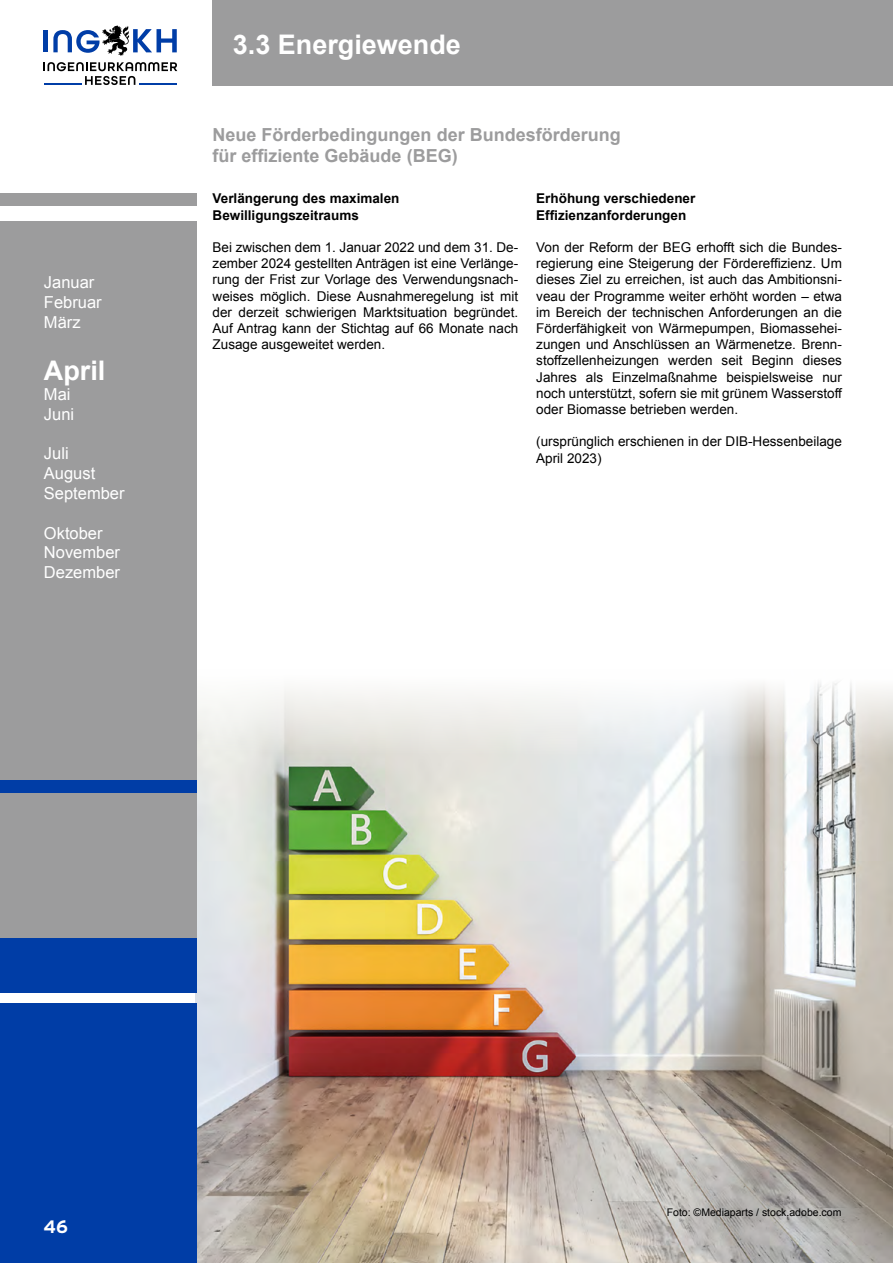
<style>
.page{position:relative;width:893px;height:1263px;background:#fff}
.page>*{position:absolute;margin:0;border:0;box-sizing:border-box;transform-origin:0 0}
.t1{font:700 27px "Arial";color:#fff}
.t2{font:700 18px/21.6px "Arial";color:#9c9c9d}
.t3{font:700 18px "Interstate";color:#fff}
.t4{font:16.5px/19.8px "Arial";color:#fff}
.t5{font:13.5px/16.2px "Arial";color:#000;text-align:justify}
.t6{font:700 13.5px/16.2px "Arial";color:#000}
.t7{font:10.5px "Arial";color:#000}
</style>
<div class="page">
<svg style="left:44px;top:62px;width:133px;height:23px"></svg>
<hr style="left:139px;top:83px;width:38px;height:2px;background:#003da7">
<hr style="left:44px;top:83px;width:37px;height:2px;background:#003da7">
<hr style="left:44px;top:31px;width:4px;height:21px;background:#003da7">
<svg style="left:53px;top:26px;width:124px;height:30px"></svg>
<img style="left:196px;top:670px;width:697px;height:593px">
<div style="left:213px;top:0;width:680px;height:85px;background:#9c9c9d"></div>
<div style="left:0;top:938px;width:196px;height:55px;background:#003da6"></div>
<div style="left:0;top:1003px;width:196px;height:260px;background:#003da6"></div>
<div style="left:0;top:221px;width:196px;height:717px;background:#9c9c9d"></div>
<div style="left:0;top:193px;width:196px;height:13px;background:#9c9c9d"></div>
<div style="left:0;top:780px;width:196px;height:13px;background:#003da6"></div>
<p class="t4" style="left:44px;top:273px;width:59px">Januar<br>Februar<br>März</p>
<h1 class="t1" style="left:44px;top:353px;width:63px">April</h1>
<p class="t4" style="left:44px;top:384px;width:32px">Mai<br>Juni</p>
<p class="t4" style="left:44px;top:444px;width:82px">Juli<br>August<br>September</p>
<p class="t4" style="left:44px;top:523px;width:78px">Oktober<br>November<br>Dezember</p>
<h1 class="t1" style="left:233px;top:26px;width:230px">3.3 Energiewende</h1>
<h2 class="t2" style="left:213px;top:124px;width:410px">Neue Förderbedingungen der Bundesförderung für effiziente Gebäude (BEG)</h2>
<p class="t6" style="left:536px;top:191px;width:161px">Erhöhung verschiedener<br>Effizienzanforderungen</p>
<p class="t5" style="left:536px;top:239px;width:307px">Von der Reform der BEG erhofft sich die Bundes&shy;regierung eine Steigerung der Fördereffizienz. Um dieses Ziel zu erreichen, ist auch das Ambitionsni&shy;veau der Programme weiter erhöht worden – etwa im Bereich der technischen Anforderungen an die Förderfähigkeit von Wärmepumpen, Biomassehei&shy;zungen und Anschlüssen an Wärmenetze. Brenn&shy;stoffzellenheizungen werden seit Beginn dieses Jahres als Einzelmaßnahme beispielsweise nur noch unterstützt, sofern sie mit grünem Wasserstoff oder Biomasse betrieben werden.</p>
<p class="t5" style="left:536px;top:434px;width:307px">(ursprünglich erschienen in der DIB-Hessenbeilage<br>April 2023)</p>
<p class="t6" style="left:213px;top:191px;width:188px">Verlängerung des maximalen<br>Bewilligungszeitraums</p>
<p class="t5" style="left:213px;top:239px;width:307px">Bei zwischen dem 1. Januar 2022 und dem 31. De&shy;zember 2024 gestellten Anträgen ist eine Verlänge&shy;rung der Frist zur Vorlage des Verwendungsnach&shy;weises möglich. Diese Ausnahmeregelung ist mit der derzeit schwierigen Marktsituation begründet.<br>Auf Antrag kann der Stichtag auf 66 Monate nach Zusage ausgeweitet werden.</p>
<h2 class="t3" style="left:44px;top:1216px;width:26px">46</h2>
<p class="t7" style="left:667px;top:1206px;width:176px">Foto: ©Mediaparts / stock.adobe.com</p>
</div>
